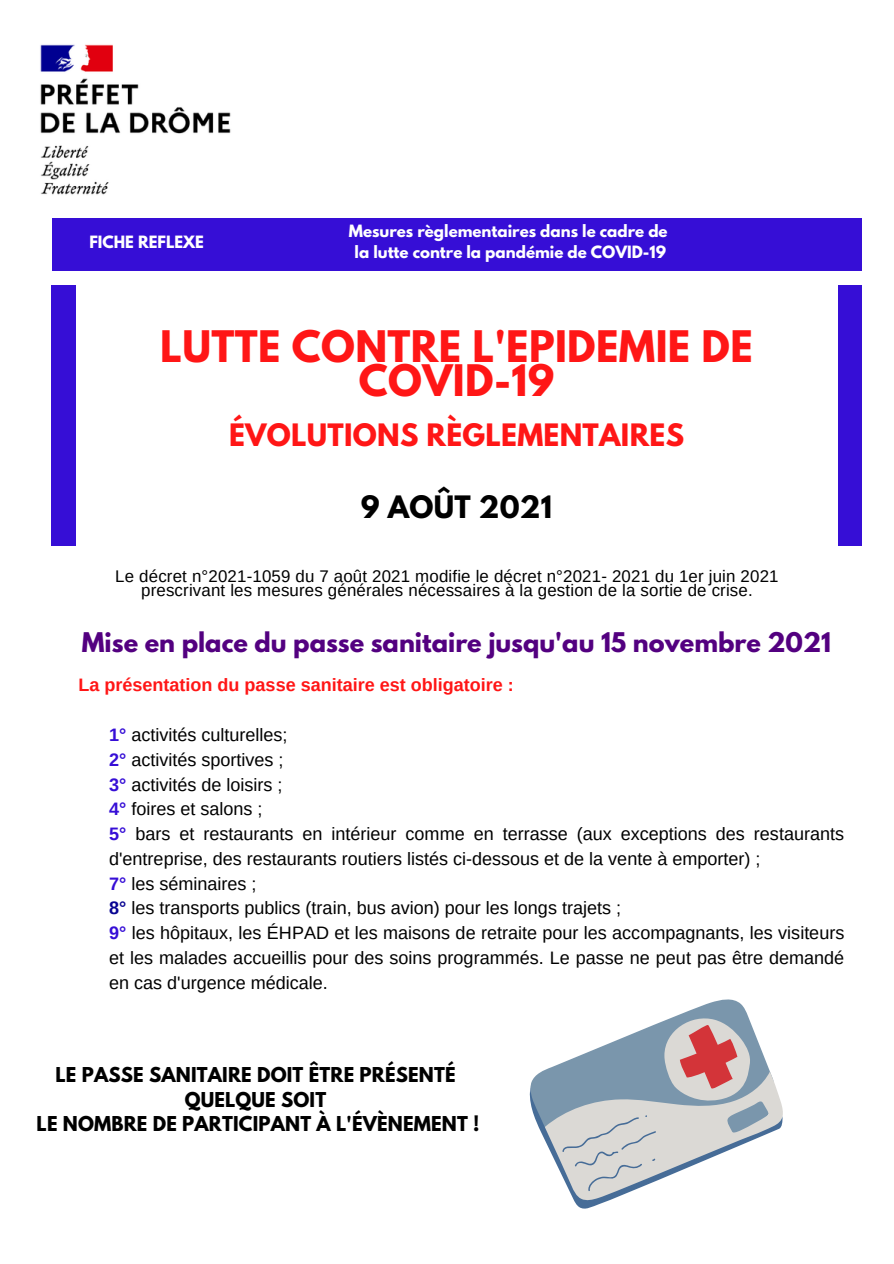
<style>
.page{position:relative;width:894px;height:1264px;background:#fff}
.page>*{position:absolute;margin:0;border:0;box-sizing:border-box;transform-origin:0 0}
.t1{font:700 38.55px/34.2px "League Spartan";letter-spacing:.01em;color:#ff1616;text-align:center}
.t2{font:700 27.3px "League Spartan";letter-spacing:.01em;color:#ff1616}
.t3{font:700 27.3px "League Spartan";letter-spacing:.01em;color:#000}
.t4{font:700 24px "League Spartan";color:#530080}
.t5{font:700 18.15px "League Spartan";letter-spacing:.01em;color:#000}
.t6{font:18px/24.8px "Arimo";color:#000}
.t7{font:700 18px "Arimo";color:#ff1616}
.t8{font:16.8px/14.7px "Arimo";letter-spacing:.01em;color:#000;text-align:center}
.t9{font:700 15px "League Spartan";color:#fff}
.s1{font-weight:700;color:#360ed6}
.s2{font-weight:700;color:#080492}
</style>
<div class="page">
<img style="left:40px;top:44px;width:215px;height:175px">
<div style="left:51px;top:286px;width:25px;height:259px;background:#360ed6"></div>
<div style="left:837px;top:286px;width:24px;height:259px;background:#360ed6"></div>
<div style="left:52px;top:219px;width:808px;height:51px;background:#360ed6"></div>
<svg style="left:683px;top:999px;width:64px;height:14px"></svg>
<svg style="left:656px;top:1013px;width:127px;height:110px"></svg>
<svg style="left:529px;top:1024px;width:253px;height:184px"></svg>
<p class="t9" style="left:89px;top:234px;width:116px">FICHE REFLEXE</p>
<p class="t9" style="left:349px;top:224px;width:320px">Mesures règlementaires dans le cadre de</p>
<p class="t9" style="left:354px;top:244px;width:313px">la lutte contre la pandémie de COVID-19</p>
<p class="t1" style="left:160px;top:334px;width:593px">LUTTE CONTRE L'EPIDEMIE DE<br>COVID-19</p>
<p class="t2" style="left:229px;top:421px;width:456px">ÉVOLUTIONS RÈGLEMENTAIRES</p>
<p class="t3" style="left:361px;top:493px;width:193px">9 AOÛT 2021</p>
<p class="t8" style="left:115px;top:568px;width:664px">Le décret n°2021-1059 du 7 août 2021 modifie le décret n°2021- 2021 du 1er juin 2021 prescrivant les mesures générales nécessaires à la gestion de la sortie de crise.</p>
<p class="t4" style="left:82px;top:630px;width:750px">Mise en place du passe sanitaire jusqu'au 15 novembre 2021</p>
<p class="t7" style="left:78px;top:675px;width:437px">La présentation du passe sanitaire est obligatoire :</p>
<p class="t6" style="left:109px;top:722px;width:180px"><span class="s1">1°</span> activités culturelles;</p>
<p class="t6" style="left:109px;top:747px;width:176px"><span class="s1">2°</span> activités sportives ;</p>
<p class="t6" style="left:109px;top:772px;width:175px"><span class="s1">3°</span> activités de loisirs ;</p>
<p class="t6" style="left:109px;top:796px;width:155px"><span class="s1">4°</span> foires et salons ;</p>
<p class="t6" style="left:109px;top:821px;width:736px"><span class="s1">5°</span> bars et restaurants en intérieur comme en terrasse (aux exceptions des restaurants d'entreprise, des restaurants routiers listés ci-dessous et de la vente à emporter) ;</p>
<p class="t6" style="left:109px;top:871px;width:149px"><span class="s1">7°</span> les séminaires ;</p>
<p class="t6" style="left:109px;top:895px;width:513px"><span class="s2">8°</span> les transports publics (train, bus avion) pour les longs trajets ;</p>
<p class="t6" style="left:109px;top:920px;width:736px;text-align:justify"><span class="s1">9°</span> les hôpitaux, les ÉHPAD et les maisons de retraite pour les accompagnants, les visiteurs et les malades accueillis pour des soins programmés. Le passe ne peut pas être demandé en cas d'urgence médicale.</p>
<p class="t5" style="left:55px;top:1065px;width:401px">LE PASSE SANITAIRE DOIT ÊTRE PRÉSENTÉ</p>
<p class="t5" style="left:185px;top:1090px;width:143px">QUELQUE SOIT</p>
<p class="t5" style="left:37px;top:1114px;width:444px">LE NOMBRE DE PARTICIPANT À L'ÉVÈNEMENT !</p>
</div>
